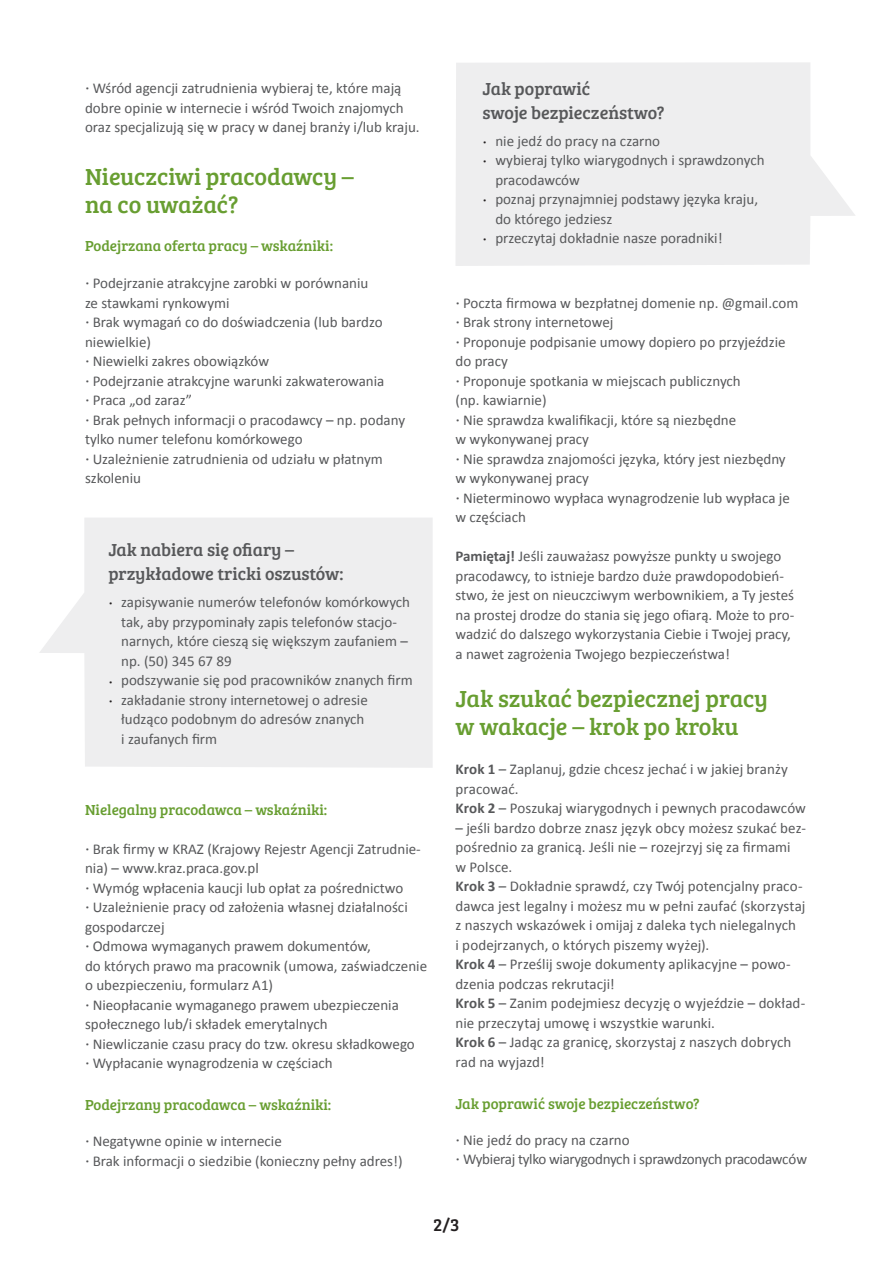
<style>
.page{position:relative;width:893px;height:1263px;background:#fff}
.page>*{position:absolute;margin:0;border:0;box-sizing:border-box;transform-origin:0 0}
.t1{font:24px "Bree Serif";letter-spacing:-.01em;color:#689e31}
.t2{font:18px "Bree Serif";color:#57585a}
.t3{font:18px "Bree Serif";color:#231f20}
.t4{font:15px/19.5px "Calibri";color:#57585a}
.t5{font:15px "Bree Serif";color:#689e31}
.t6{font:15px "Calibri";letter-spacing:-.02em;color:#57585a}
.t7{font:15px "Bree Serif";color:#231f20}
.s1{font-family:"Bree Serif"}
.s2{font-weight:700}
</style>
<div class="page">
<svg style="left:39px;top:518px;width:394px;height:250px;background:#efeff0"></svg>
<svg style="left:456px;top:62px;width:399px;height:204px;background:#efeff0"></svg>
<p class="t4" style="left:85px;top:78px;width:318px"><span class="s1">·</span> Wśród agencji zatrudnienia wybieraj te, które mają</p>
<p class="t4" style="left:85px;top:97px;width:320px">dobre opinie w internecie i wśród Twoich znajomych</p>
<p class="t4" style="left:85px;top:117px;width:336px">oraz specjalizują się w pracy w danej branży i/lub kraju.</p>
<p class="t1" style="left:85px;top:159px;width:270px">Nieuczciwi pracodawcy –</p>
<p class="t1" style="left:85px;top:187px;width:155px">na co uważać?</p>
<p class="t5" style="left:85px;top:234px;width:250px">Podejrzana oferta pracy – wskaźniki:</p>
<p class="t4" style="left:85px;top:273px;width:285px"><span class="s1">·</span> Podejrzanie atrakcyjne zarobki w porównaniu</p>
<p class="t4" style="left:85px;top:292px;width:146px">ze stawkami rynkowymi</p>
<p class="t4" style="left:85px;top:312px;width:299px"><span class="s1">·</span> Brak wymagań co do doświadczenia (lub bardzo</p>
<p class="t4" style="left:85px;top:331px;width:68px">niewielkie)</p>
<p class="t4" style="left:85px;top:351px;width:186px"><span class="s1">·</span> Niewielki zakres obowiązków</p>
<p class="t4" style="left:85px;top:370px;width:301px"><span class="s1">·</span> Podejrzanie atrakcyjne warunki zakwaterowania</p>
<p class="t4" style="left:85px;top:390px;width:109px"><span class="s1">·</span> Praca „od zaraz”</p>
<p class="t4" style="left:85px;top:409px;width:322px"><span class="s1">·</span> Brak pełnych informacji o pracodawcy – np. podany tylko numer telefonu komórkowego</p>
<p class="t4" style="left:85px;top:448px;width:299px"><span class="s1">·</span> Uzależnienie zatrudnienia od udziału w płatnym</p>
<p class="t4" style="left:85px;top:468px;width:57px">szkoleniu</p>
<p class="t2" style="left:108px;top:537px;width:187px">Jak nabiera się ofiary –</p>
<p class="t2" style="left:108px;top:561px;width:237px">przykładowe tricki oszustów:</p>
<p class="t4" style="left:121px;top:592px;width:290px">zapisywanie numerów telefonów komórkowych tak, aby przypominały zapis telefonów stacjo&shy;narnych, które cieszą się większym zaufaniem – np. (50) 345 67 89</p>
<p class="t4" style="left:121px;top:670px;width:293px">podszywanie się pod pracowników znanych firm</p>
<p class="t4" style="left:121px;top:690px;width:248px">zakładanie strony internetowej o adresie</p>
<p class="t4" style="left:121px;top:709px;width:245px">łudząco podobnym do adresów znanych</p>
<p class="t4" style="left:121px;top:729px;width:98px">i zaufanych firm</p>
<p class="t7" style="left:109px;top:592px;width:6px">·</p>
<p class="t7" style="left:109px;top:670px;width:6px">·</p>
<p class="t7" style="left:109px;top:690px;width:6px">·</p>
<p class="t5" style="left:85px;top:798px;width:244px">Nielegalny pracodawca – wskaźniki:</p>
<p class="t4" style="left:85px;top:838px;width:337px"><span class="s1">·</span> Brak firmy w KRAZ (Krajowy Rejestr Agencji Zatrudnie&shy;nia) – www.kraz.praca.gov.pl</p>
<p class="t4" style="left:85px;top:877px;width:320px"><span class="s1">·</span> Wymóg wpłacenia kaucji lub opłat za pośrednictwo</p>
<p class="t4" style="left:85px;top:897px;width:324px"><span class="s1">·</span> Uzależnienie pracy od założenia własnej działalności gospodarczej</p>
<p class="t4" style="left:85px;top:936px;width:287px"><span class="s1">·</span> Odmowa wymaganych prawem dokumentów,</p>
<p class="t4" style="left:85px;top:955px;width:344px">do których prawo ma pracownik (umowa, zaświadczenie</p>
<p class="t4" style="left:85px;top:975px;width:190px">o ubezpieczeniu, formularz A1)</p>
<p class="t4" style="left:85px;top:994px;width:315px"><span class="s1">·</span> Nieopłacanie wymaganego prawem ubezpieczenia społecznego lub/i składek emerytalnych</p>
<p class="t4" style="left:85px;top:1033px;width:331px"><span class="s1">·</span> Niewliczanie czasu pracy do tzw. okresu składkowego</p>
<p class="t4" style="left:85px;top:1053px;width:249px"><span class="s1">·</span> Wypłacanie wynagrodzenia w częściach</p>
<p class="t5" style="left:85px;top:1094px;width:248px">Podejrzany pracodawca – wskaźniki:</p>
<p class="t4" style="left:85px;top:1131px;width:198px"><span class="s1">·</span> Negatywne opinie w internecie</p>
<p class="t4" style="left:85px;top:1150px;width:319px"><span class="s1">·</span> Brak informacji o siedzibie (konieczny pełny adres!)</p>
<p class="t2" style="left:483px;top:75px;width:109px">Jak poprawić</p>
<p class="t2" style="left:483px;top:99px;width:183px">swoje bezpieczeństwo?</p>
<p class="t4" style="left:495px;top:131px;width:166px">nie jedź do pracy na czarno</p>
<p class="t4" style="left:495px;top:150px;width:271px">wybieraj tylko wiarygodnych i sprawdzonych pracodawców</p>
<p class="t4" style="left:495px;top:189px;width:264px">poznaj przynajmniej podstawy języka kraju,</p>
<p class="t4" style="left:495px;top:209px;width:118px">do którego jedziesz</p>
<p class="t4" style="left:495px;top:228px;width:229px">przeczytaj dokładnie nasze poradniki!</p>
<p class="t7" style="left:483px;top:131px;width:6px">·</p>
<p class="t7" style="left:483px;top:150px;width:6px">·</p>
<p class="t7" style="left:483px;top:189px;width:6px">·</p>
<p class="t7" style="left:483px;top:228px;width:6px">·</p>
<p class="t4" style="left:455px;top:293px;width:344px"><span class="s1">·</span> Poczta firmowa w bezpłatnej domenie np. @gmail.com</p>
<p class="t4" style="left:455px;top:312px;width:159px"><span class="s1">·</span> Brak strony internetowej</p>
<p class="t4" style="left:455px;top:332px;width:332px"><span class="s1">·</span> Proponuje podpisanie umowy dopiero po przyjeździe</p>
<p class="t4" style="left:455px;top:351px;width:54px">do pracy</p>
<p class="t4" style="left:455px;top:371px;width:287px"><span class="s1">·</span> Proponuje spotkania w miejscach publicznych</p>
<p class="t4" style="left:455px;top:390px;width:93px">(np. kawiarnie)</p>
<p class="t4" style="left:455px;top:410px;width:282px"><span class="s1">·</span> Nie sprawdza kwalifikacji, które są niezbędne</p>
<p class="t4" style="left:455px;top:429px;width:135px">w wykonywanej pracy</p>
<p class="t4" style="left:455px;top:449px;width:332px"><span class="s1">·</span> Nie sprawdza znajomości języka, który jest niezbędny</p>
<p class="t4" style="left:455px;top:468px;width:135px">w wykonywanej pracy</p>
<p class="t4" style="left:455px;top:488px;width:336px"><span class="s1">·</span> Nieterminowo wypłaca wynagrodzenie lub wypłaca je</p>
<p class="t4" style="left:455px;top:507px;width:72px">w częściach</p>
<p class="t4" style="left:455px;top:546px;width:340px"><span class="s2">Pamiętaj!</span> Jeśli zauważasz powyższe punkty u swojego pracodawcy, to istnieje bardzo duże prawdopodobień&shy;stwo, że jest on nieuczciwym werbownikiem, a Ty jesteś na prostej drodze do stania się jego ofiarą. Może to pro&shy;wadzić do dalszego wykorzystania Ciebie i Twojej pracy,</p>
<p class="t4" style="left:455px;top:644px;width:276px">a nawet zagrożenia Twojego bezpieczeństwa!</p>
<p class="t1" style="left:455px;top:681px;width:314px">Jak szukać bezpiecznej pracy</p>
<p class="t1" style="left:455px;top:709px;width:285px">w wakacje – krok po kroku</p>
<p class="t4" style="left:455px;top:759px;width:334px"><span class="s2">Krok 1</span> – Zaplanuj, gdzie chcesz jechać i w jakiej branży pracować.</p>
<p class="t4" style="left:455px;top:798px;width:352px"><span class="s2">Krok 2</span> – Poszukaj wiarygodnych i pewnych pracodawców</p>
<p class="t4" style="left:455px;top:818px;width:352px">– jeśli bardzo dobrze znasz język obcy możesz szukać bez&shy;pośrednio za granicą. Jeśli nie – rozejrzyj się za firmami</p>
<p class="t4" style="left:455px;top:857px;width:58px">w Polsce.</p>
<p class="t4" style="left:455px;top:876px;width:351px"><span class="s2">Krok 3</span> – Dokładnie sprawdź, czy Twój potencjalny praco&shy;dawca jest legalny i możesz mu w pełni zaufać (skorzystaj z naszych wskazówek i omijaj z daleka tych nielegalnych</p>
<p class="t4" style="left:455px;top:935px;width:255px">i podejrzanych, o których piszemy wyżej).</p>
<p class="t4" style="left:455px;top:954px;width:337px"><span class="s2">Krok 4</span> – Prześlij swoje dokumenty aplikacyjne – powo&shy;dzenia podczas rekrutacji!</p>
<p class="t4" style="left:455px;top:993px;width:351px"><span class="s2">Krok 5</span> – Zanim podejmiesz decyzję o wyjeździe – dokład&shy;nie przeczytaj umowę i wszystkie warunki.</p>
<p class="t4" style="left:455px;top:1032px;width:337px"><span class="s2">Krok 6</span> – Jadąc za granicę, skorzystaj z naszych dobrych rad na wyjazd!</p>
<p class="t5" style="left:455px;top:1093px;width:246px">Jak poprawić swoje bezpieczeństwo?</p>
<p class="t4" style="left:455px;top:1130px;width:176px"><span class="s1">·</span> Nie jedź do pracy na czarno</p>
<p class="t6" style="left:455px;top:1149px;width:353px"><span class="s1">·</span> Wybieraj tylko wiarygodnych i sprawdzonych pracodawców</p>
<p class="t3" style="left:433px;top:1212px;width:28px">2/3</p>
</div>
